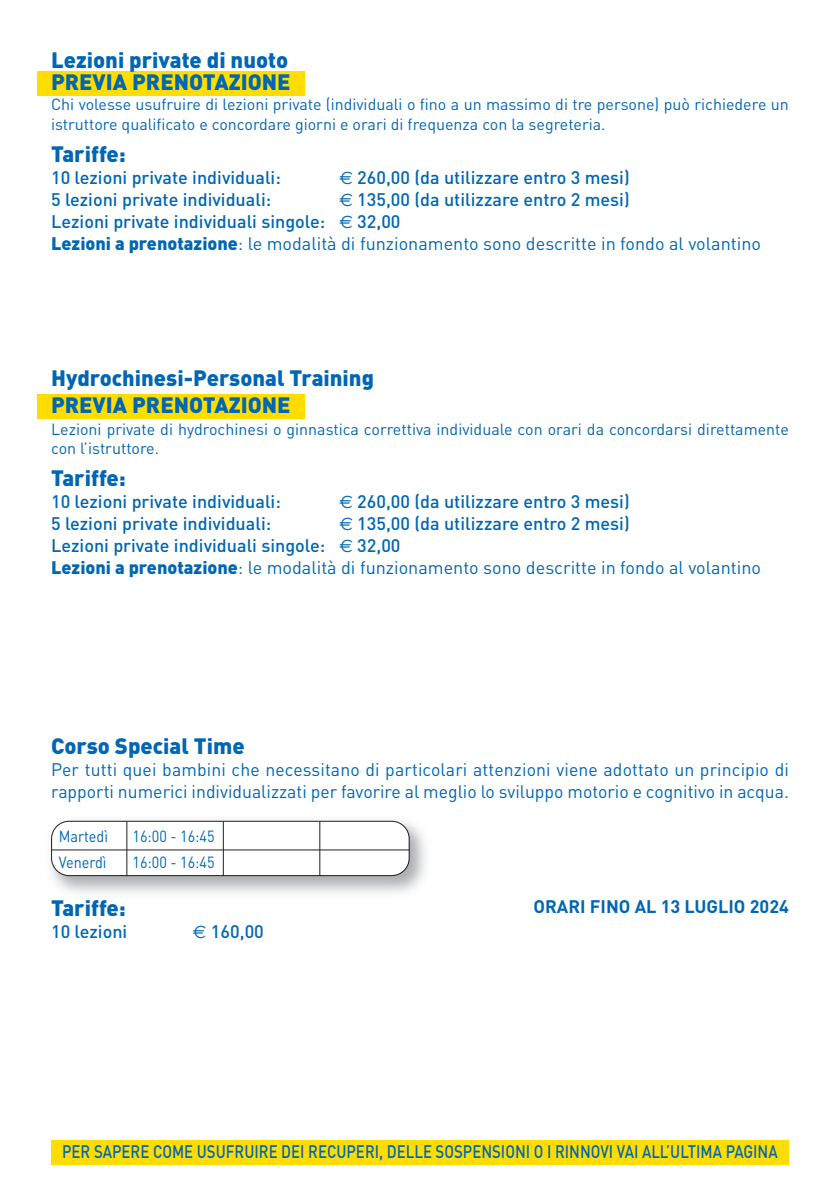
<style>
.page{position:relative;width:840px;height:1191px;background:#fff}
.page>*{position:absolute;margin:0;border:0;box-sizing:border-box;transform-origin:0 0}
.t1{font:900 22px/22px "DINOT";color:#0166b3}
.t2{font:500 18px/22px "DINOT";color:#0166b3}
.t3{font:18px/22px "DINOT";color:#0166b3}
.t4{font:500 18px "DINOT";color:#0166b3;scale:.83 1}
.t5{font:700 18px "DINOT";color:#0166b3}
.t6{font:16px/20px "DINOT";color:#0166b3}
.t7{font:16px "DINOT";color:#0166b3;scale:.9 1}
.s1{font-family:"Euro Sans";font-weight:400}
.s2{font-weight:900}
.s3{font-weight:400}
</style>
<div class="page">
<div style="left:37px;top:71px;width:267px;height:25px;background:#ffdd01"></div>
<div style="left:37px;top:394px;width:267px;height:25px;background:#ffdd01"></div>
<div style="left:51px;top:1140px;width:737px;height:24px;background:#ffdd01"></div>
<img style="left:50px;top:823px;width:376px;height:70px">
<svg style="left:52px;top:821px;width:356px;height:54px"></svg>
<div style="left:51px;top:820px;width:358px;height:56px;border:2px solid #231f20;border-radius:18px"></div>
<hr style="left:51px;top:849px;width:358px;height:1px;background:#231f20">
<hr style="left:126px;top:821px;width:1px;height:55px;background:#231f20">
<hr style="left:223px;top:821px;width:1px;height:55px;background:#231f20">
<hr style="left:319px;top:821px;width:1px;height:55px;background:#231f20">
<p class="t1" style="left:51px;top:51px;width:241px">Lezioni private di nuoto<br>PREVIA PRENOTAZIONE</p>
<p class="t6" style="left:51px;top:96px;width:739px">Chi volesse usufruire di lezioni private (individuali o fino a un massimo di tre persone) può richiedere un istruttore qualificato e concordare giorni e orari di frequenza con la segreteria.</p>
<p class="t1" style="left:51px;top:145px;width:76px">Tariffe:</p>
<p class="t2" style="left:51px;top:168px;width:231px">10 lezioni private individuali:</p>
<p class="t2" style="left:339px;top:168px;width:292px"><span class="s1">€</span> 260,00 (da utilizzare entro 3 mesi)</p>
<p class="t2" style="left:51px;top:190px;width:221px">5 lezioni private individuali:</p>
<p class="t2" style="left:51px;top:190px;width:711px;text-indent:288px"><span class="s1">€</span> 135,00 (da utilizzare entro 2 mesi)<br>Lezioni private individuali singole: <span class="s1">€</span> 32,00<br><span class="s2">Lezioni a prenotazione</span><span class="s3">: le modalità di funzionamento sono descritte in fondo al volantino</span></p>
<p class="t1" style="left:51px;top:367px;width:324px;line-height:26.4px">Hydrochinesi-Personal Training<br>PREVIA PRENOTAZIONE</p>
<p class="t6" style="left:51px;top:421px;width:739px;line-height:19.2px">Lezioni private di hydrochinesi o ginnastica correttiva individuale con orari da concordarsi direttamente con l’istruttore.</p>
<p class="t1" style="left:51px;top:469px;width:76px">Tariffe:</p>
<p class="t2" style="left:51px;top:492px;width:231px">10 lezioni private individuali:</p>
<p class="t2" style="left:339px;top:492px;width:292px"><span class="s1">€</span> 260,00 (da utilizzare entro 3 mesi)</p>
<p class="t2" style="left:51px;top:514px;width:221px">5 lezioni private individuali:</p>
<p class="t2" style="left:51px;top:514px;width:711px;text-indent:288px"><span class="s1">€</span> 135,00 (da utilizzare entro 2 mesi)<br>Lezioni private individuali singole: <span class="s1">€</span> 32,00<br><span class="s2">Lezioni a prenotazione</span><span class="s3">: le modalità di funzionamento sono descritte in fondo al volantino</span></p>
<p class="t1" style="left:51px;top:737px;width:195px">Corso Special Time</p>
<p class="t3" style="left:51px;top:760px;width:739px">Per tutti quei bambini che necessitano di particolari attenzioni viene adottato un principio di rapporti numerici individualizzati per favorire al meglio lo sviluppo motorio e cognitivo in acqua.</p>
<p class="t7" style="left:59px;top:830px;width:56px">Martedì</p>
<p class="t7" style="left:132px;top:830px;width:93px">16:00 - 16:45</p>
<p class="t7" style="left:59px;top:856px;width:55px">Venerdì</p>
<p class="t7" style="left:132px;top:856px;width:93px">16:00 - 16:45</p>
<p class="t1" style="left:51px;top:899px;width:76px">Tariffe:</p>
<p class="t2" style="left:51px;top:922px;width:78px">10 lezioni</p>
<p class="t2" style="left:193px;top:922px;width:72px"><span class="s1">€</span> 160,00</p>
<p class="t5" style="left:533px;top:900px;width:257px">ORARI FINO AL 13 LUGLIO 2024</p>
<p class="t4" style="left:62px;top:1145px;width:863px">PER SAPERE COME USUFRUIRE DEI RECUPERI, DELLE SOSPENSIONI O I RINNOVI VAI ALL’ULTIMA PAGINA</p>
</div>
